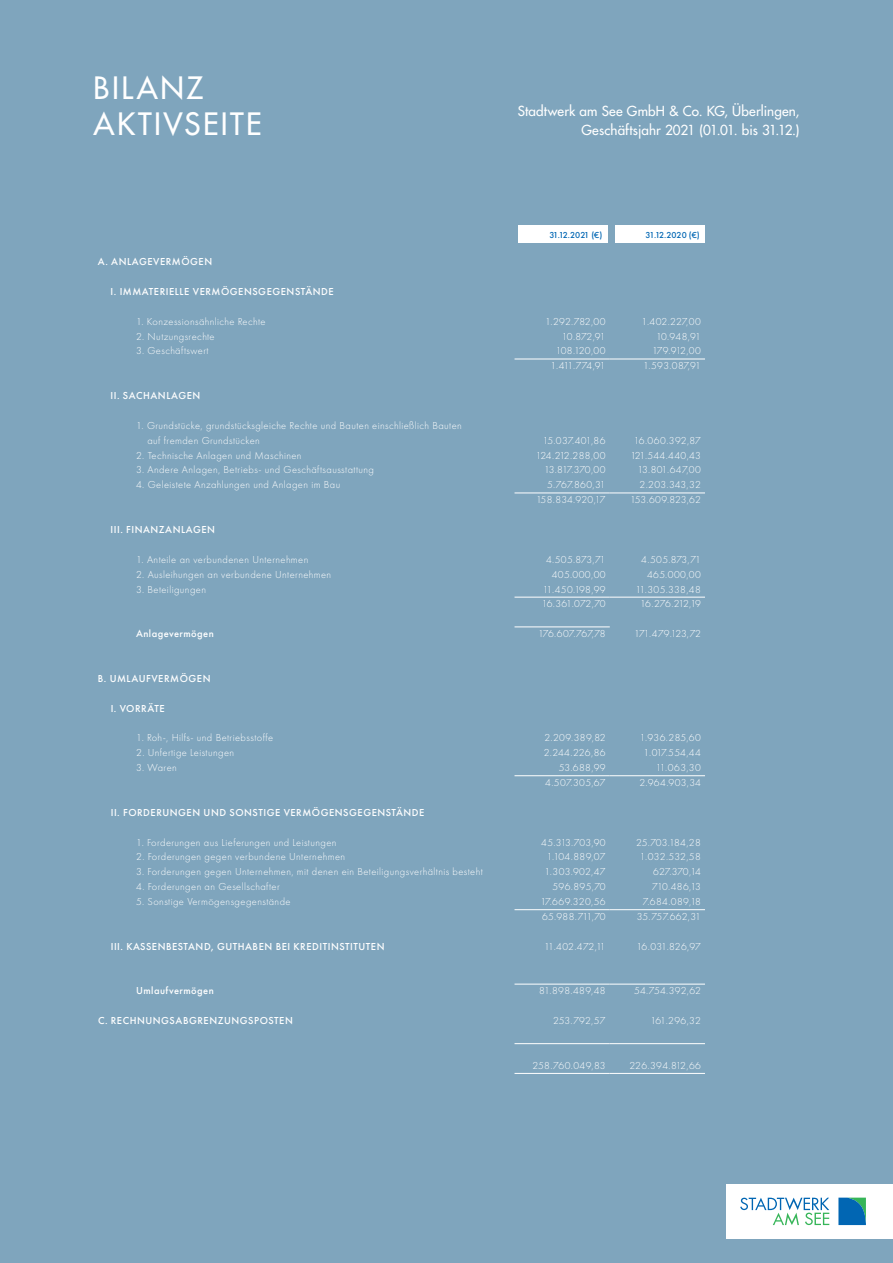
<style>
.page{position:relative;width:893px;height:1263px;background:#7fa5bd}
.page>*{position:absolute;margin:0;border:0;box-sizing:border-box;transform-origin:0 0}
.t1{font:500 30px/36px "Futura Std";letter-spacing:.08em;color:#fff}
.t2{font:500 13.5px/19.5px "Futura Std";letter-spacing:.01em;color:#fff;text-align:right}
.t3{font:300 10.5px/14.9px "Futura PT";letter-spacing:.04em;color:#fff}
.t4{font:500 10.5px "Futura PT";letter-spacing:.05em;color:#fff}
.t5{font:300 10.5px "Futura PT";letter-spacing:.005em;color:#fff}
.t6{font:300 10.5px "Futura PT";letter-spacing:-.035em;color:#fff}
.t7{font:300 10.5px "Futura PT";letter-spacing:-.01em;color:#fff}
.t8{font:300 10.5px "Futura PT";letter-spacing:.015em;color:#fff}
.t9{font:300 10.5px "Futura PT";color:#fff}
.t10{font:300 10.5px "Futura PT";letter-spacing:.02em;color:#fff}
.t11{font:300 10.5px "Futura PT";letter-spacing:-.06em;color:#fff}
.t12{font:300 10.5px "Futura PT";letter-spacing:-.085em;color:#fff}
.t13{font:300 10.5px "Futura PT";letter-spacing:-.015em;color:#fff}
.t14{font:500 9px "Futura PT";letter-spacing:-.06em;color:#0166b3}
</style>
<div class="page">
<hr style="left:514px;top:359px;width:96px;height:1px;background:#fff">
<hr style="left:610px;top:359px;width:95px;height:1px;background:#fff">
<hr style="left:514px;top:493px;width:96px;height:1px;background:#fff">
<hr style="left:610px;top:493px;width:95px;height:1px;background:#fff">
<hr style="left:514px;top:597px;width:96px;height:1px;background:#fff">
<hr style="left:610px;top:597px;width:95px;height:1px;background:#fff">
<hr style="left:514px;top:626px;width:96px;height:1px;background:#fff">
<hr style="left:514px;top:775px;width:96px;height:1px;background:#fff">
<hr style="left:610px;top:775px;width:95px;height:1px;background:#fff">
<hr style="left:514px;top:909px;width:96px;height:1px;background:#fff">
<hr style="left:610px;top:909px;width:95px;height:1px;background:#fff">
<hr style="left:514px;top:984px;width:96px;height:1px;background:#fff">
<hr style="left:610px;top:984px;width:95px;height:1px;background:#fff">
<hr style="left:514px;top:1043px;width:96px;height:1px;background:#fff">
<hr style="left:610px;top:1043px;width:95px;height:1px;background:#fff">
<hr style="left:514px;top:1073px;width:96px;height:1px;background:#fff">
<hr style="left:610px;top:1073px;width:95px;height:1px;background:#fff">
<div style="left:519px;top:226px;width:89px;height:17px;background:#fff"></div>
<div style="left:616px;top:226px;width:89px;height:17px;background:#fff"></div>
<div style="left:726px;top:1184px;width:167px;height:55px;background:#fff"></div>
<svg style="left:740px;top:1197px;width:89px;height:28px"></svg>
<svg style="left:838px;top:1197px;width:28px;height:28px"></svg>
<h1 class="t1" style="left:94px;top:70px;width:170px">BILANZ<br>AKTIVSEITE</h1>
<p class="t2" style="left:518px;top:101px;width:283px">Stadtwerk am See GmbH &amp; Co. KG, Überlingen,<br>Geschäftsjahr 2021 (01.01. bis 31.12.)</p>
<p class="t14" style="left:549px;top:229px;width:54px">31.12.2021 (€)</p>
<p class="t14" style="left:646px;top:229px;width:56px">31.12.2020 (€)</p>
<p class="t4" style="left:98px;top:255px;width:116px">A. ANLAGEVERMÖGEN</p>
<p class="t4" style="left:111px;top:285px;width:225px">I. IMMATERIELLE VERMÖGENSGEGENSTÄNDE</p>
<p class="t3" style="left:136px;top:314px;width:131px">1. Konzessionsähnliche Rechte</p>
<p class="t3" style="left:545px;top:314px;width:62px">1.292.782,00</p>
<p class="t3" style="left:642px;top:314px;width:61px">1.402.227,00</p>
<p class="t3" style="left:136px;top:329px;width:80px">2. Nutzungsrechte</p>
<p class="t3" style="left:562px;top:329px;width:45px">10.872,91</p>
<p class="t3" style="left:656px;top:329px;width:46px">10.948,91</p>
<p class="t3" style="left:136px;top:344px;width:74px">3. Geschäftswert</p>
<p class="t3" style="left:556px;top:344px;width:51px">108.120,00</p>
<p class="t3" style="left:652px;top:344px;width:50px">179.912,00</p>
<p class="t3" style="left:551px;top:358px;width:56px">1.411.774,91</p>
<p class="t3" style="left:643px;top:358px;width:59px">1.593.087,91</p>
<p class="t4" style="left:111px;top:389px;width:91px">II. SACHANLAGEN</p>
<p class="t3" style="left:147px;top:418px;width:316px;text-indent:-11px">1. Grundstücke, grundstücksgleiche Rechte und Bauten einschließlich Bauten auf fremden Grundstücken</p>
<p class="t8" style="left:543px;top:434px;width:64px">15.037.401,86</p>
<p class="t10" style="left:634px;top:434px;width:68px">16.060.392,87</p>
<p class="t3" style="left:136px;top:448px;width:167px">2. Technische Anlagen und Maschinen</p>
<p class="t7" style="left:536px;top:449px;width:71px">124.212.288,00</p>
<p class="t5" style="left:630px;top:449px;width:72px">121.544.440,43</p>
<p class="t3" style="left:136px;top:463px;width:239px">3. Andere Anlagen, Betriebs- und Geschäftsausstattung</p>
<p class="t11" style="left:544px;top:464px;width:63px">13.817.370,00</p>
<p class="t3" style="left:638px;top:463px;width:65px">13.801.647,00</p>
<p class="t3" style="left:136px;top:477px;width:206px">4. Geleistete Anzahlungen und Anlagen im Bau</p>
<p class="t3" style="left:547px;top:477px;width:60px">5.767.860,31</p>
<p class="t3" style="left:640px;top:477px;width:63px">2.203.343,32</p>
<p class="t5" style="left:536px;top:494px;width:71px">158.834.920,17</p>
<p class="t9" style="left:630px;top:494px;width:72px">153.609.823,62</p>
<p class="t4" style="left:111px;top:523px;width:106px">III. FINANZANLAGEN</p>
<p class="t3" style="left:136px;top:552px;width:174px">1. Anteile an verbundenen Unternehmen</p>
<p class="t3" style="left:546px;top:552px;width:61px">4.505.873,71</p>
<p class="t3" style="left:641px;top:552px;width:61px">4.505.873,71</p>
<p class="t3" style="left:136px;top:567px;width:197px">2. Ausleihungen an verbundene Unternehmen</p>
<p class="t3" style="left:552px;top:567px;width:55px">405.000,00</p>
<p class="t3" style="left:647px;top:567px;width:55px">465.000,00</p>
<p class="t3" style="left:136px;top:582px;width:71px">3. Beteiligungen</p>
<p class="t3" style="left:543px;top:582px;width:64px">11.450.198,99</p>
<p class="t3" style="left:635px;top:582px;width:67px">11.305.338,48</p>
<p class="t6" style="left:542px;top:598px;width:65px">16.361.072,70</p>
<p class="t12" style="left:640px;top:598px;width:62px">16.276.212,19</p>
<p class="t4" style="left:136px;top:627px;width:79px">Anlagevermögen</p>
<p class="t6" style="left:538px;top:628px;width:69px">176.607.767,78</p>
<p class="t6" style="left:634px;top:628px;width:68px">171.479.123,72</p>
<p class="t4" style="left:98px;top:672px;width:114px">B. UMLAUFVERMÖGEN</p>
<p class="t4" style="left:111px;top:702px;width:55px">I. VORRÄTE</p>
<p class="t3" style="left:136px;top:730px;width:139px">1. Roh-, Hilfs- und Betriebsstoffe</p>
<p class="t3" style="left:544px;top:730px;width:63px">2.209.389,82</p>
<p class="t3" style="left:640px;top:730px;width:63px">1.936.285,60</p>
<p class="t3" style="left:136px;top:745px;width:99px">2. Unfertige Leistungen</p>
<p class="t3" style="left:544px;top:745px;width:63px">2.244.226,86</p>
<p class="t3" style="left:644px;top:745px;width:59px">1.017.554,44</p>
<p class="t3" style="left:136px;top:760px;width:42px">3. Waren</p>
<p class="t3" style="left:559px;top:760px;width:48px">53.688,99</p>
<p class="t3" style="left:656px;top:760px;width:47px">11.063,30</p>
<p class="t3" style="left:545px;top:775px;width:62px">4.507.305,67</p>
<p class="t3" style="left:639px;top:775px;width:63px">2.964.903,34</p>
<p class="t4" style="left:111px;top:806px;width:315px">II. FORDERUNGEN UND SONSTIGE VERMÖGENSGEGENSTÄNDE</p>
<p class="t3" style="left:136px;top:835px;width:202px">1. Forderungen aus Lieferungen und Leistungen</p>
<p class="t5" style="left:541px;top:836px;width:66px">45.313.703,90</p>
<p class="t8" style="left:636px;top:836px;width:66px">25.703.184,28</p>
<p class="t3" style="left:136px;top:850px;width:210px">2. Forderungen gegen verbundene Unternehmen</p>
<p class="t3" style="left:547px;top:850px;width:60px">1.104.889,07</p>
<p class="t3" style="left:640px;top:850px;width:63px">1.032.532,58</p>
<p class="t3" style="left:136px;top:864px;width:348px">3. Forderungen gegen Unternehmen, mit denen ein Beteiligungsverhältnis besteht</p>
<p class="t3" style="left:544px;top:864px;width:63px">1.303.902,47</p>
<p class="t3" style="left:653px;top:864px;width:49px">627.370,14</p>
<p class="t3" style="left:136px;top:879px;width:145px">4. Forderungen an Gesellschafter</p>
<p class="t3" style="left:552px;top:879px;width:55px">596.895,70</p>
<p class="t3" style="left:652px;top:879px;width:50px">710.486,13</p>
<p class="t3" style="left:136px;top:894px;width:156px">5. Sonstige Vermögensgegenstände</p>
<p class="t3" style="left:540px;top:894px;width:67px">17.669.320,56</p>
<p class="t3" style="left:643px;top:894px;width:60px">7.684.089,18</p>
<p class="t5" style="left:542px;top:910px;width:65px">65.988.711,70</p>
<p class="t5" style="left:637px;top:910px;width:66px">35.757.662,31</p>
<p class="t4" style="left:111px;top:940px;width:275px">III. KASSENBESTAND, GUTHABEN BEI KREDITINSTITUTEN</p>
<p class="t13" style="left:544px;top:940px;width:63px">11.402.472,11</p>
<p class="t7" style="left:637px;top:940px;width:66px">16.031.826,97</p>
<p class="t4" style="left:136px;top:984px;width:79px">Umlaufvermögen</p>
<p class="t3" style="left:539px;top:983px;width:68px">81.898.489,48</p>
<p class="t5" style="left:634px;top:985px;width:68px">54.754.392,62</p>
<p class="t4" style="left:98px;top:1014px;width:196px">C. RECHNUNGSABGRENZUNGSPOSTEN</p>
<p class="t3" style="left:553px;top:1013px;width:54px">253.792,57</p>
<p class="t3" style="left:651px;top:1013px;width:52px">161.296,32</p>
<p class="t3" style="left:532px;top:1058px;width:75px">258.760.049,83</p>
<p class="t3" style="left:629px;top:1058px;width:73px">226.394.812,66</p>
</div>
